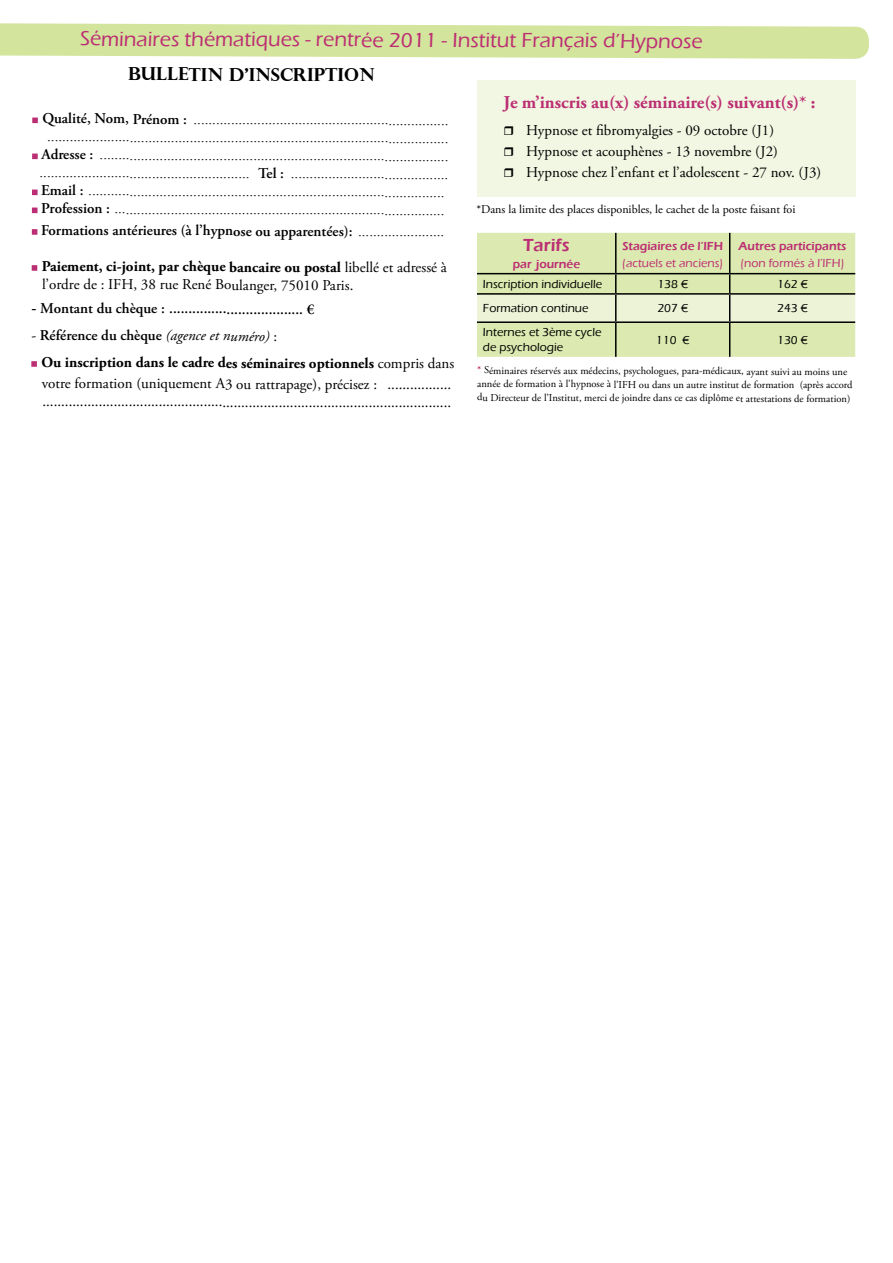
<style>
.page{position:relative;width:893px;height:1263px;background:#fff}
.page>*{position:absolute;margin:0;border:0;box-sizing:border-box;transform-origin:0 0}
.t1{font:500 21px "Eras ITC";letter-spacing:-.005em;color:#bc2e73}
.t2{font:700 18px "Adobe Garamond Pro";color:#bc2e73}
.t3{font:700 18px "Perpetua Titling";letter-spacing:-.005em;color:#000}
.t4{font:600 18px "Eras ITC";color:#bc2e73}
.t5{font:15px/18px "Times New Roman";color:#000;text-align:center}
.t6{font:15px/21px "Adobe Garamond Pro";color:#000}
.t7{font:600 15px "Adobe Garamond Pro";color:#000}
.t8{font:700 15px/27.5px "Adobe Garamond Pro";color:#000}
.t9{font:500 12px/14.4px "Eras ITC";color:#000}
.t10{font:12px "Adobe Garamond Pro";color:#000}
.t11{font:600 12px "Eras ITC";color:#bc2e73}
.t12{font:500 12px "Eras ITC";color:#bc2e73}
.t13{font:10.5px/13.5px "Adobe Garamond Pro";letter-spacing:-.005em;color:#000}
.s1{font-family:"Adobe Garamond Pro";font-weight:600}
.s2{font-family:"Times New Roman";font-weight:400}
.s3{font-weight:700}
.s4{font-weight:400}
.s5{font-weight:600}
.s6{font-weight:400;font-style:italic}
.s7{color:#a7003d}
</style>
<div class="page">
<svg style="left:0;top:23px;width:869px;height:36px;background:#d7e6a6"></svg>
<svg style="left:32px;top:118px;width:6px;height:5px"></svg>
<svg style="left:32px;top:154px;width:6px;height:5px"></svg>
<svg style="left:32px;top:190px;width:6px;height:5px"></svg>
<svg style="left:32px;top:208px;width:6px;height:5px"></svg>
<svg style="left:32px;top:229px;width:5px;height:6px"></svg>
<svg style="left:32px;top:265px;width:5px;height:6px"></svg>
<svg style="left:31px;top:361px;width:6px;height:6px"></svg>
<svg style="left:477px;top:233px;width:378px;height:124px;background:#d8e3b2"></svg>
<hr style="left:477px;top:321px;width:139px;height:2px;background:#000">
<hr style="left:616px;top:321px;width:114px;height:2px;background:#000">
<hr style="left:615px;top:323px;width:1px;height:34px;background:#000">
<hr style="left:730px;top:321px;width:125px;height:2px;background:#000">
<hr style="left:729px;top:323px;width:1px;height:34px;background:#000">
<div style="left:477px;top:80px;width:379px;height:117px;background:#f1f7e2"></div>
<h1 class="t1" style="left:80px;top:28px;width:624px">Séminaires thématiques - rentrée 2011 - Institut Français d’Hypnose</h1>
<p class="t3" style="left:128px;top:63px;width:248px">BULLETIN D’INSCRIPTION</p>
<p class="t5" style="left:40px;top:110px;width:411px"><span class="s1">Qualité, Nom, Prénom :</span> .................................................................... ...........................................................................................................<br><span class="s1">Adresse :</span> ............................................................................................. ........................................................ <span class="s1">Tel :</span> ..........................................<br><span class="s1">Email :</span> ...............................................................................................<br><span class="s1">Profession :</span> ........................................................................................</p>
<p class="t7" style="left:41px;top:222px;width:405px">Formations antérieures (à l’hypnose ou apparentées): <span class="s2">.......................</span></p>
<p class="t6" style="left:42px;top:258px;width:407px;line-height:18px"><span class="s3">Paiement, ci-joint, par chèque bancaire ou postal</span> libellé et adressé à l’ordre de : IFH, 38 rue René Boulanger, 75010 Paris.</p>
<p class="t7" style="left:32px;top:300px;width:284px"><span class="s2">-</span> Montant du chèque : ................................... €</p>
<p class="t8" style="left:41px;top:322px;width:414px;text-indent:-10px"><span class="s4">-</span> <span class="s5">Référence du chèque</span> <span class="s6">(agence et numéro)</span> <span class="s4">:<br></span>Ou inscription dans le cadre des séminaires optionnels <span class="s4">compris dans</span></p>
<p class="t6" style="left:42px;top:376px;width:411px;line-height:17.9px">votre formation (uniquement A3 ou rattrapage), précisez : ................. .............................................................................................................</p>
<p class="t13" style="left:477px;top:364px;width:377px"><span class="s7">*</span> Séminaires réservés aux médecins, psychologues, para-médicaux, ayant suivi au moins une année de formation à l’hypnose à l’IFH ou dans un autre institut de formation (après accord du Directeur de l’Institut, merci de joindre dans ce cas diplôme et attestations de formation)</p>
<p class="t2" style="left:503px;top:92px;width:314px">Je m’inscris au(x) séminaire(s) suivant(s)* :</p>
<p class="t6" style="left:526px;top:120px;width:297px">Hypnose et fibromyalgies - 09 octobre (J1)<br>Hypnose et acouphènes - 13 novembre (J2)<br>Hypnose chez l’enfant et l’adolescent - 27 nov. (J3)</p>
<p class="t10" style="left:476px;top:202px;width:321px">*Dans la limite des places disponibles, le cachet de la poste faisant foi</p>
<p class="t4" style="left:523px;top:235px;width:48px">Tarifs</p>
<p class="t11" style="left:513px;top:257px;width:69px">par journée</p>
<p class="t11" style="left:622px;top:239px;width:102px">Stagiaires de l’IFH</p>
<p class="t12" style="left:622px;top:256px;width:103px">(actuels et anciens)</p>
<p class="t11" style="left:738px;top:239px;width:109px">Autres participants</p>
<p class="t12" style="left:740px;top:256px;width:106px">(non formés à l’IFH)</p>
<p class="t9" style="left:483px;top:277px;width:121px">Inscription individuelle</p>
<p class="t9" style="left:657px;top:277px;width:32px">138 €</p>
<p class="t9" style="left:777px;top:277px;width:32px">162 €</p>
<p class="t9" style="left:483px;top:301px;width:107px">Formation continue</p>
<p class="t9" style="left:657px;top:301px;width:32px">207 €</p>
<p class="t9" style="left:777px;top:301px;width:32px">243 €</p>
<p class="t9" style="left:483px;top:325px;width:120px">Internes et 3ème cycle de psychologie</p>
<p class="t9" style="left:656px;top:333px;width:35px">110 €</p>
<p class="t9" style="left:777px;top:333px;width:32px">130 €</p>
</div>
